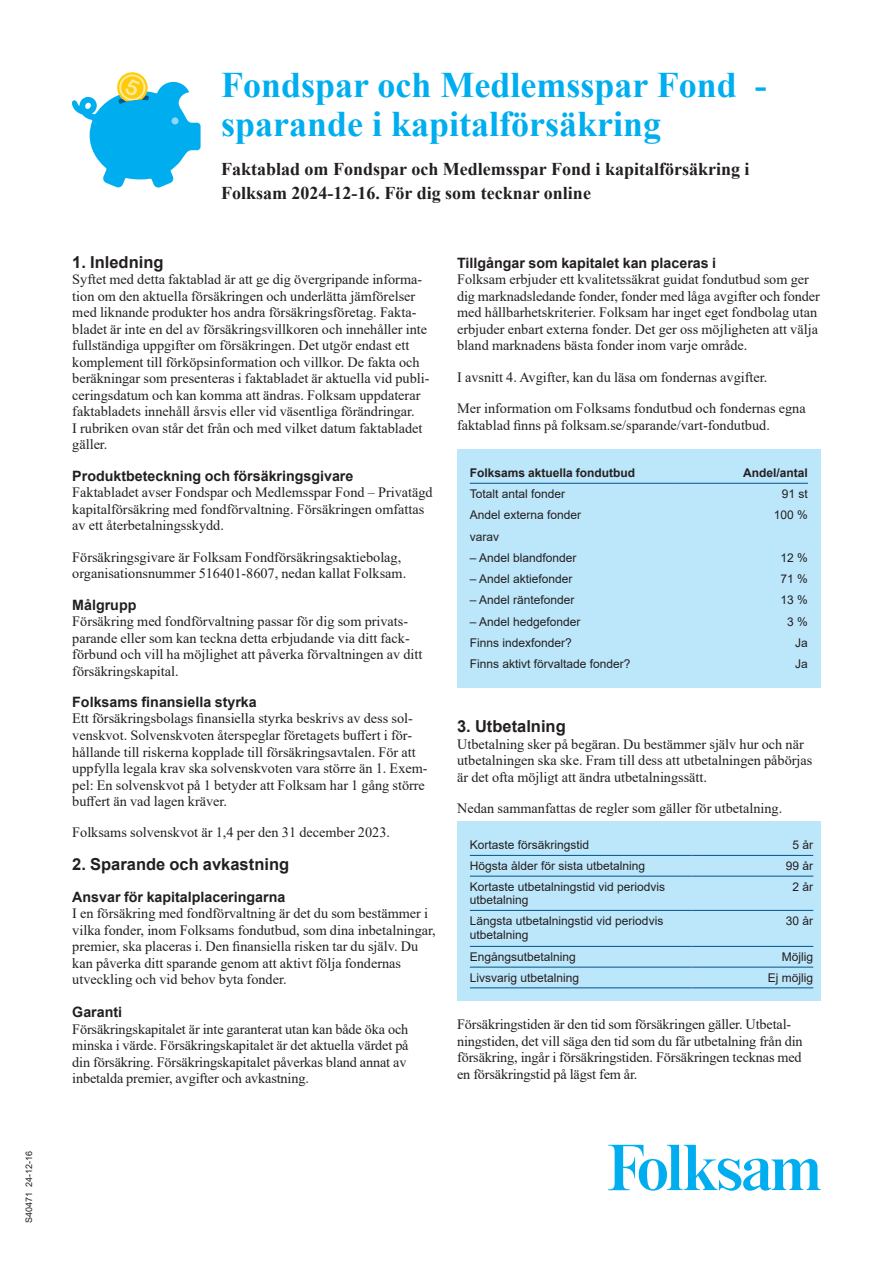
<style>
.page{position:relative;width:893px;height:1263px;background:#fff}
.page>*{position:absolute;margin:0;border:0;box-sizing:border-box;transform-origin:0 0}
.Rubrik_2_Framsida_24pt_Times{font:700 36px/39px "Times New Roman";color:#00aeef}
.Rubrik_4_Framsida_14pt_Times{font:700 18px/24px "Times New Roman";color:#231f20}
._0_Rubrik_5_11pt__Arial_R2{font:700 16.5px "Arial";color:#231f20}
._0_Brödtext{font:14.25px/16.5px "Times New Roman";color:#231f20}
._0_Brödtext_nytt_stycke{font:14.25px/16.5px "Times New Roman";color:#231f20}
._0_Rubrik_6_9_5pt_Arial_R3{font:700 14.25px "Arial";color:#231f20}
._0_Brödtext-2{font:700 14.25px "Arial";color:#231f20}
._0_Tabell_Text{font:12px/13.5px "Arial";color:#231f20}
._0_Tabell_Rubrik{font:700 12px "Arial";color:#231f20}
.Trycksaksnummer{font:9px "Arial";color:#231f20}
</style>
<div class="page">
<svg style="left:72px;top:72px;width:129px;height:116px"></svg>
<svg style="left:608px;top:1145px;width:213px;height:46px"></svg>
<div style="left:457px;top:449px;width:364px;height:238px;background:#bce6fa"></div>
<svg style="left:470px;top:482px;width:338px;height:1px"></svg>
<hr style="left:470px;top:483px;width:206px;height:1px;background:#00548e">
<hr style="left:676px;top:483px;width:132px;height:1px;background:#00548e">
<div style="left:457px;top:822px;width:364px;height:179px;background:#bce6fa"></div>
<svg style="left:470px;top:854px;width:343px;height:113px"></svg>
<hr style="left:470px;top:855px;width:222px;height:1px;background:#00548e">
<hr style="left:692px;top:855px;width:121px;height:1px;background:#00548e">
<hr style="left:470px;top:876px;width:222px;height:1px;background:#00548e">
<hr style="left:692px;top:876px;width:121px;height:1px;background:#00548e">
<hr style="left:470px;top:910px;width:222px;height:1px;background:#00548e">
<hr style="left:692px;top:910px;width:121px;height:1px;background:#00548e">
<hr style="left:470px;top:946px;width:222px;height:1px;background:#00548e">
<hr style="left:692px;top:946px;width:121px;height:1px;background:#00548e">
<hr style="left:470px;top:967px;width:222px;height:1px;background:#00548e">
<hr style="left:692px;top:967px;width:121px;height:1px;background:#00548e">
<hr style="left:470px;top:987px;width:222px;height:1px;background:#00548e">
<hr style="left:692px;top:987px;width:121px;height:1px;background:#00548e">
<p class="Trycksaksnummer" style="left:23px;top:1223px;width:74px;rotate:-90deg">S40471 24-12-16</p>
<p class="Rubrik_2_Framsida_24pt_Times" style="left:221px;top:64px;width:547px">Fondspar och Medlemsspar Fond - sparande i kapitalförsäkring</p>
<p class="Rubrik_4_Framsida_14pt_Times" style="left:221px;top:156px;width:530px">Faktablad om Fondspar och Medlemsspar Fond i kapitalförsäkring i<br>Folksam 2024-12-16. För dig som tecknar online</p>
<p class="_0_Rubrik_5_11pt__Arial_R2" style="left:72px;top:250px;width:93px">1. Inledning</p>
<p class="_0_Brödtext" style="left:72px;top:271px;width:359px">Syftet med detta faktablad är att ge dig övergripande informa&shy;tion om den aktuella försäkringen och underlätta jämförelser med liknande produkter hos andra försäkringsföretag. Fakta&shy;bladet är inte en del av försäkringsvillkoren och innehåller inte fullständiga uppgifter om försäkringen. Det utgör endast ett komplement till förköpsinformation och villkor. De fakta och beräkningar som presenteras i faktabladet är aktuella vid publi&shy;ceringsdatum och kan komma att ändras. Folksam uppdaterar faktabladets innehåll årsvis eller vid väsentliga förändringar.<br>I rubriken ovan står det från och med vilket datum faktabladet gäller.</p>
<p class="_0_Rubrik_6_9_5pt_Arial_R3" style="left:72px;top:466px;width:283px">Produktbeteckning och försäkringsgivare</p>
<p class="_0_Brödtext" style="left:72px;top:484px;width:362px">Faktabladet avser Fondspar och Medlemsspar Fond – Privatägd kapitalförsäkring med fondförvaltning. Försäkringen omfattas av ett återbetalningsskydd.</p>
<p class="_0_Brödtext_nytt_stycke" style="left:72px;top:548px;width:335px">Försäkringsgivare är Folksam Fondförsäkringsaktiebolag, organisationsnummer 516401-8607, nedan kallat Folksam.</p>
<p class="_0_Rubrik_6_9_5pt_Arial_R3" style="left:72px;top:594px;width:66px">Målgrupp</p>
<p class="_0_Brödtext" style="left:72px;top:613px;width:352px">Försäkring med fondförvaltning passar för dig som privats&shy;parande eller som kan teckna detta erbjudande via ditt fack&shy;förbund och vill ha möjlighet att påverka förvaltningen av ditt försäkringskapital.</p>
<p class="_0_Rubrik_6_9_5pt_Arial_R3" style="left:72px;top:692px;width:186px">Folksams finansiella styrka</p>
<p class="_0_Brödtext" style="left:72px;top:710px;width:357px">Ett försäkringsbolags finansiella styrka beskrivs av dess sol&shy;venskvot. Solvenskvoten återspeglar företagets buffert i för&shy;hållande till riskerna kopplade till försäkringsavtalen. För att uppfylla legala krav ska solvenskvoten vara större än 1. Exem&shy;pel: En solvenskvot på 1 betyder att Folksam har 1 gång större buffert än vad lagen kräver.</p>
<p class="_0_Brödtext_nytt_stycke" style="left:72px;top:824px;width:319px">Folksams solvenskvot är 1,4 per den 31 december 2023.</p>
<p class="_0_Rubrik_5_11pt__Arial_R2" style="left:72px;top:853px;width:218px">2. Sparande och avkastning</p>
<p class="_0_Rubrik_6_9_5pt_Arial_R3" style="left:72px;top:886px;width:215px">Ansvar för kapitalplaceringarna</p>
<p class="_0_Brödtext" style="left:72px;top:905px;width:365px">I en försäkring med fondförvaltning är det du som bestämmer i vilka fonder, inom Folksams fondutbud, som dina inbetalningar, premier, ska placeras i. Den finansiella risken tar du själv. Du kan påverka ditt sparande genom att aktivt följa fondernas utveckling och vid behov byta fonder.</p>
<p class="_0_Brödtext-2" style="left:72px;top:1002px;width:51px">Garanti</p>
<p class="_0_Brödtext" style="left:72px;top:1020px;width:338px">Försäkringskapitalet är inte garanterat utan kan både öka och minska i värde. Försäkringskapitalet är det aktuella värdet på din försäkring. Försäkringskapitalet påverkas bland annat av inbetalda premier, avgifter och avkastning.</p>
<p class="_0_Rubrik_6_9_5pt_Arial_R3" style="left:457px;top:253px;width:261px">Tillgångar som kapitalet kan placeras i</p>
<p class="_0_Brödtext" style="left:457px;top:271px;width:364px">Folksam erbjuder ett kvalitetssäkrat guidat fondutbud som ger dig marknadsledande fonder, fonder med låga avgifter och fonder med hållbarhetskriterier. Folksam har inget eget fondbolag utan erbjuder enbart externa fonder. Det ger oss möjligheten att välja bland marknadens bästa fonder inom varje område.</p>
<p class="_0_Brödtext_nytt_stycke" style="left:457px;top:368px;width:312px">I avsnitt 4. Avgifter, kan du läsa om fondernas avgifter.</p>
<p class="_0_Brödtext_nytt_stycke" style="left:457px;top:400px;width:350px">Mer information om Folksams fondutbud och fondernas egna faktablad finns på folksam.se/sparande/vart-fondutbud.</p>
<p class="_0_Tabell_Rubrik" style="left:470px;top:464px;width:167px">Folksams aktuella fondutbud</p>
<p class="_0_Tabell_Rubrik" style="left:743px;top:464px;width:66px">Andel/antal</p>
<p class="_0_Tabell_Text" style="left:470px;top:487px;width:97px">Totalt antal fonder</p>
<p class="_0_Tabell_Text" style="left:782px;top:487px;width:28px">91 st</p>
<p class="_0_Tabell_Text" style="left:470px;top:508px;width:113px">Andel externa fonder</p>
<p class="_0_Tabell_Text" style="left:774px;top:508px;width:36px">100 %</p>
<p class="_0_Tabell_Text" style="left:470px;top:529px;width:31px">varav</p>
<p class="_0_Tabell_Text" style="left:470px;top:551px;width:108px">– Andel blandfonder</p>
<p class="_0_Tabell_Text" style="left:781px;top:551px;width:29px">12 %</p>
<p class="_0_Tabell_Text" style="left:470px;top:572px;width:104px">– Andel aktiefonder</p>
<p class="_0_Tabell_Text" style="left:781px;top:572px;width:29px">71 %</p>
<p class="_0_Tabell_Text" style="left:470px;top:593px;width:106px">– Andel räntefonder</p>
<p class="_0_Tabell_Text" style="left:781px;top:593px;width:29px">13 %</p>
<p class="_0_Tabell_Text" style="left:470px;top:614px;width:112px">– Andel hedgefonder</p>
<p class="_0_Tabell_Text" style="left:787px;top:614px;width:22px">3 %</p>
<p class="_0_Tabell_Text" style="left:470px;top:636px;width:104px">Finns indexfonder?</p>
<p class="_0_Tabell_Text" style="left:795px;top:636px;width:14px">Ja</p>
<p class="_0_Tabell_Text" style="left:470px;top:657px;width:162px">Finns aktivt förvaltade fonder?</p>
<p class="_0_Tabell_Text" style="left:795px;top:657px;width:14px">Ja</p>
<p class="_0_Rubrik_5_11pt__Arial_R2" style="left:457px;top:715px;width:110px">3. Utbetalning</p>
<p class="_0_Brödtext" style="left:457px;top:735px;width:357px">Utbetalning sker på begäran. Du bestämmer själv hur och när utbetalningen ska ske. Fram till dess att utbetalningen påbörjas är det ofta möjligt att ändra utbetalningssätt.</p>
<p class="_0_Brödtext_nytt_stycke" style="left:457px;top:799px;width:327px">Nedan sammanfattas de regler som gäller för utbetalning.</p>
<p class="_0_Tabell_Text" style="left:470px;top:838px;width:121px">Kortaste försäkringstid</p>
<p class="_0_Tabell_Text" style="left:793px;top:838px;width:22px">5 år</p>
<p class="_0_Tabell_Text" style="left:470px;top:859px;width:177px">Högsta ålder för sista utbetalning</p>
<p class="_0_Tabell_Text" style="left:786px;top:859px;width:29px">99 år</p>
<p class="_0_Tabell_Text" style="left:470px;top:880px;width:197px">Kortaste utbetalningstid vid periodvis utbetalning</p>
<p class="_0_Tabell_Text" style="left:793px;top:880px;width:22px">2 år</p>
<p class="_0_Tabell_Text" style="left:470px;top:914px;width:195px">Längsta utbetalningstid vid periodvis utbetalning</p>
<p class="_0_Tabell_Text" style="left:786px;top:914px;width:29px">30 år</p>
<p class="_0_Tabell_Text" style="left:470px;top:950px;width:108px">Engångsutbetalning</p>
<p class="_0_Tabell_Text" style="left:782px;top:950px;width:33px">Möjlig</p>
<p class="_0_Tabell_Text" style="left:470px;top:971px;width:111px">Livsvarig utbetalning</p>
<p class="_0_Tabell_Text" style="left:768px;top:971px;width:47px">Ej möjlig</p>
<p class="_0_Brödtext" style="left:457px;top:1016px;width:347px">Försäkringstiden är den tid som försäkringen gäller. Utbetal&shy;ningstiden, det vill säga den tid som du får utbetalning från din försäkring, ingår i försäkringstiden. Försäkringen tecknas med en försäkringstid på lägst fem år.</p>
</div>
